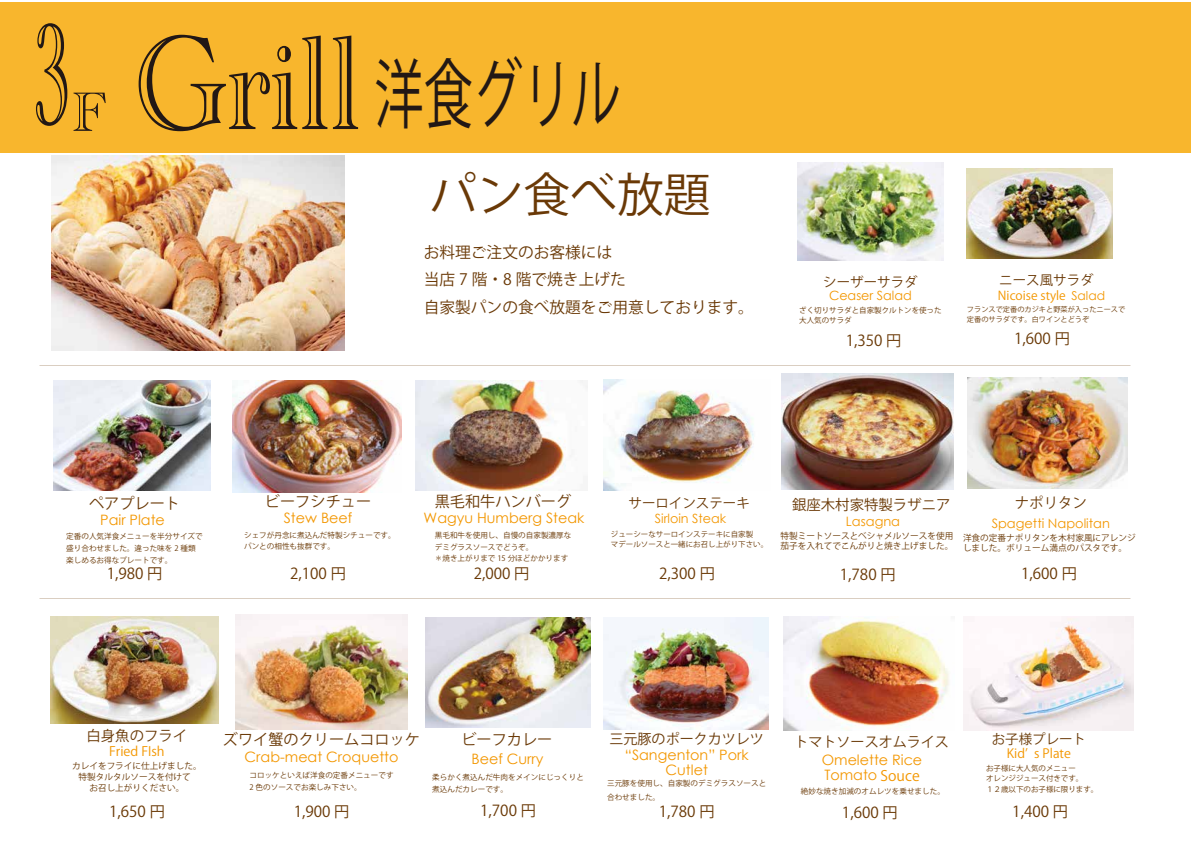
<style>
.page{position:relative;width:1191px;height:842px;background:#fff}
.page>*{position:absolute;margin:0;border:0;box-sizing:border-box;transform-origin:0 0}
.t1{font:147.4px "Academy Engraved Let Plain";color:#221815;scale:.5 1}
.t2{font:138.5px "Academy Engraved Let Plain";color:#221815;scale:.85 1}
.t3{font:57.3px "Academy Engraved Let Plain";color:#221815}
.t4{font:46.8px "Koz Go Pr 6 N";color:#6a3906}
.t5{font:15.7px/27.5px "Koz Go Pr 6 N";color:#6a3906}
.t6{font:15.2px "Koz Go Pr 6 N";color:#6a3906}
.t7{font:14.4px "Koz Go Pr 6 N";color:#6a3906}
.t8{font:14.3px/15.1px "Century Gothic";color:#f39700}
.t9{font:14px "Koz Go Pr 6 N";color:#6a3906}
.t10{font:13.5px "Koz Go Pr 6 N";color:#6a3906}
.t11{font:13px "Century Gothic";color:#f39700}
.t12{font:13px "Koz Go Pr 6 N";color:#f39700}
.t13{font:12.7px "Century Gothic";color:#f39700}
.t14{font:12.7px "Koz Go Pr 6 N";color:#f39700}
.t15{font:12.2px "Koz Go Pr 6 N";color:#f39700}
.t16{font:8.6px/10.8px "Koz Go Pr 6 N";color:#6a3906}
.t17{font:7.6px/11.8px "Koz Go Pr 6 N";color:#6a3906}
.t18{font:7.5px/10.5px "Koz Go Pr 6 N";color:#6a3906}
.t19{font:7.2px/10.5px "Koz Go Pr 6 N";color:#6a3906}
.s1{font-family:"Koz Go Pr 6 N";font-size:75.4px}
.s2{font-family:"Century Gothic"}
.s3{font-family:"Koz Go Pr 6 N"}
</style>
<div class="page">
<div style="left:0;top:2px;width:1191px;height:150px;background:#f8b62d"></div>
<img style="left:52px;top:155px;width:292px;height:195px">
<img style="left:235px;top:615px;width:172px;height:114px">
<img style="left:963px;top:617px;width:170px;height:114px">
<img style="left:416px;top:380px;width:171px;height:111px">
<img style="left:797px;top:163px;width:146px;height:98px">
<img style="left:233px;top:380px;width:168px;height:113px">
<img style="left:603px;top:379px;width:151px;height:112px">
<img style="left:425px;top:617px;width:165px;height:110px">
<img style="left:603px;top:617px;width:166px;height:112px">
<img style="left:784px;top:617px;width:165px;height:114px">
<img style="left:966px;top:169px;width:146px;height:90px">
<img style="left:53px;top:381px;width:157px;height:109px">
<img style="left:51px;top:616px;width:167px;height:107px">
<img style="left:967px;top:377px;width:160px;height:111px">
<img style="left:782px;top:374px;width:171px;height:116px">
<h1 class="t1" style="left:35px;top:-5px;width:71px">3</h1>
<h3 class="t3" style="left:72px;top:81px;width:35px">F</h3>
<h2 class="t2" style="left:135px;top:7px;width:573px">Grill <span class="s1">洋食グリル</span></h2>
<h3 class="t4" style="left:430px;top:169px;width:282px">パン食べ放題</h3>
<h3 class="t5" style="left:424px;top:238px;width:332px">お料理ご注文のお客様には<br>当店 7 階・8 階で焼き上げた<br>自家製パンの食べ放題をご用意しております。</h3>
<h3 class="t10" style="left:823px;top:274px;width:96px">シーザーサラダ</h3>
<h3 class="t13" style="left:829px;top:287px;width:84px">Ceaser Salad</h3>
<h3 class="t6" style="left:845px;top:332px;width:57px">1,350 円</h3>
<p class="t18" style="left:799px;top:305px;width:144px">ざく切りサラダと自家製クルトンを使った大人気のサラダ</p>
<h3 class="t10" style="left:999px;top:272px;width:96px">ニース風サラダ</h3>
<h3 class="t15" style="left:985px;top:289px;width:121px">　Nicoise style <span class="s2">Salad</span></h3>
<p class="t19" style="left:967px;top:304px;width:160px">フランスで定番のカジキと野菜が入ったニースで定番のサラダです。白ワインとどうぞ</p>
<h3 class="t6" style="left:1014px;top:330px;width:57px">1,600 円</h3>
<h3 class="t6" style="left:89px;top:495px;width:92px">ペアプレート</h3>
<h3 class="t8" style="left:100px;top:512px;width:66px">Pair Plate</h3>
<p class="t17" style="left:66px;top:530px;width:138px">定番の人気洋食メニューを半分サイズで盛り合わせました。違った味を 2 種類楽しめるお得なプレートです。</p>
<h3 class="t6" style="left:265px;top:493px;width:108px">ビーフシチュー</h3>
<h3 class="t8" style="left:284px;top:510px;width:70px">Stew Beef</h3>
<p class="t17" style="left:244px;top:529px;width:153px">シェフが丹念に煮込んだ特製シチューです。パンとの相性も抜群です。</p>
<h3 class="t6" style="left:435px;top:493px;width:138px">黒毛和牛ハンバーグ</h3>
<h3 class="t8" style="left:423px;top:510px;width:162px">Wagyu Humberg Steak</h3>
<p class="t17" style="left:435px;top:529px;width:138px">黒毛和牛を使用し、自慢の自家製濃厚なデミグラスソースでどうぞ。<br>＊焼き上がりまで 15 分ほどかかります</p>
<h3 class="t10" style="left:628px;top:495px;width:123px">サーロインステーキ</h3>
<h3 class="t13" style="left:655px;top:509px;width:73px">Sirloin Steak</h3>
<p class="t18" style="left:611px;top:529px;width:159px">ジューシーなサーロインステーキに自家製<br>マデールソースと一緒にお召し上がり下さい。</p>
<h3 class="t7" style="left:792px;top:497px;width:160px">銀座木村家特製ラザニア</h3>
<h3 class="t11" style="left:846px;top:512px;width:56px">Lasagna</h3>
<p class="t16" style="left:780px;top:531px;width:174px;line-height:10.1px">特製ミートソースとベシャメルソースを使用茄子を入れてでこんがりと焼き上げました。</p>
<h3 class="t7" style="left:1014px;top:495px;width:73px">ナポリタン</h3>
<h3 class="t11" style="left:991px;top:514px;width:120px">Spagetti Napolitan</h3>
<p class="t16" style="left:963px;top:532px;width:174px">洋食の定番ナポリタンを木村家風にアレンジしました。ボリューム満点のパスタです。</p>
<h3 class="t6" style="left:107px;top:565px;width:57px">1,980 円</h3>
<h3 class="t6" style="left:290px;top:565px;width:57px">2,100 円</h3>
<h3 class="t6" style="left:474px;top:565px;width:57px">2,000 円</h3>
<h3 class="t6" style="left:659px;top:565px;width:57px">2,300 円</h3>
<h3 class="t6" style="left:840px;top:566px;width:57px">1,780 円</h3>
<h3 class="t6" style="left:1021px;top:565px;width:57px">1,600 円</h3>
<h3 class="t7" style="left:86px;top:728px;width:102px">白身魚のフライ</h3>
<p class="t16" style="left:72px;top:761px;width:131px;text-align:center">カレイをフライに仕上げました。特製タルタルソースを付けて<br>お召し上がりください。</p>
<h3 class="t9" style="left:609px;top:731px;width:156px">三元豚のポークカツレツ</h3>
<h3 class="t8" style="left:625px;top:748px;width:125px;line-height:14.4px;text-align:center">“Sangenton” Pork<br>Cutlet</h3>
<p class="t17" style="left:607px;top:777px;width:161px;line-height:13.1px">三元豚を使用し、自家製のデミグラスソースと合わせました。</p>
<h3 class="t6" style="left:223px;top:731px;width:199px">ズワイ蟹のクリームコロッケ</h3>
<h3 class="t8" style="left:245px;top:749px;width:155px">Crab-meat Croquetto</h3>
<h3 class="t6" style="left:461px;top:731px;width:92px">ビーフカレー</h3>
<h3 class="t8" style="left:471px;top:751px;width:73px">Beef Curry</h3>
<h3 class="t6" style="left:480px;top:802px;width:57px">1,700 円</h3>
<h3 class="t12" style="left:109px;top:744px;width:57px">Fried FIsh</h3>
<p class="t17" style="left:249px;top:769px;width:146px">コロッケといえば洋食の定番メニューです<br>2 色のソースでお楽しみ下さい。</p>
<p class="t17" style="left:432px;top:771px;width:153px">柔らかく煮込んだ牛肉をメインにじっくりと煮込んだカレーです。</p>
<h3 class="t6" style="left:109px;top:803px;width:57px">1,650 円</h3>
<h3 class="t6" style="left:659px;top:803px;width:57px">1,780 円</h3>
<h3 class="t6" style="left:294px;top:803px;width:57px">1,900 円</h3>
<h3 class="t9" style="left:794px;top:734px;width:156px">トマトソースオムライス</h3>
<h3 class="t8" style="left:821px;top:752px;width:102px">Omelette Rice<br>Tomato <span class="s3">Souce</span></h3>
<h3 class="t6" style="left:842px;top:804px;width:57px">1,600 円</h3>
<p class="t17" style="left:801px;top:786px;width:146px">絶妙な焼き加減のオムレツを乗せました。</p>
<h3 class="t10" style="left:991px;top:731px;width:96px">お子様プレート</h3>
<h3 class="t14" style="left:1007px;top:746px;width:66px">Kidʼ s Plate</h3>
<p class="t18" style="left:986px;top:763px;width:114px">お子様に大人気のメニュー<br>オレンジジュース付きです。<br>１２歳以下のお子様に限ります。</p>
<h3 class="t6" style="left:1012px;top:803px;width:57px">1,400 円</h3>
</div>
